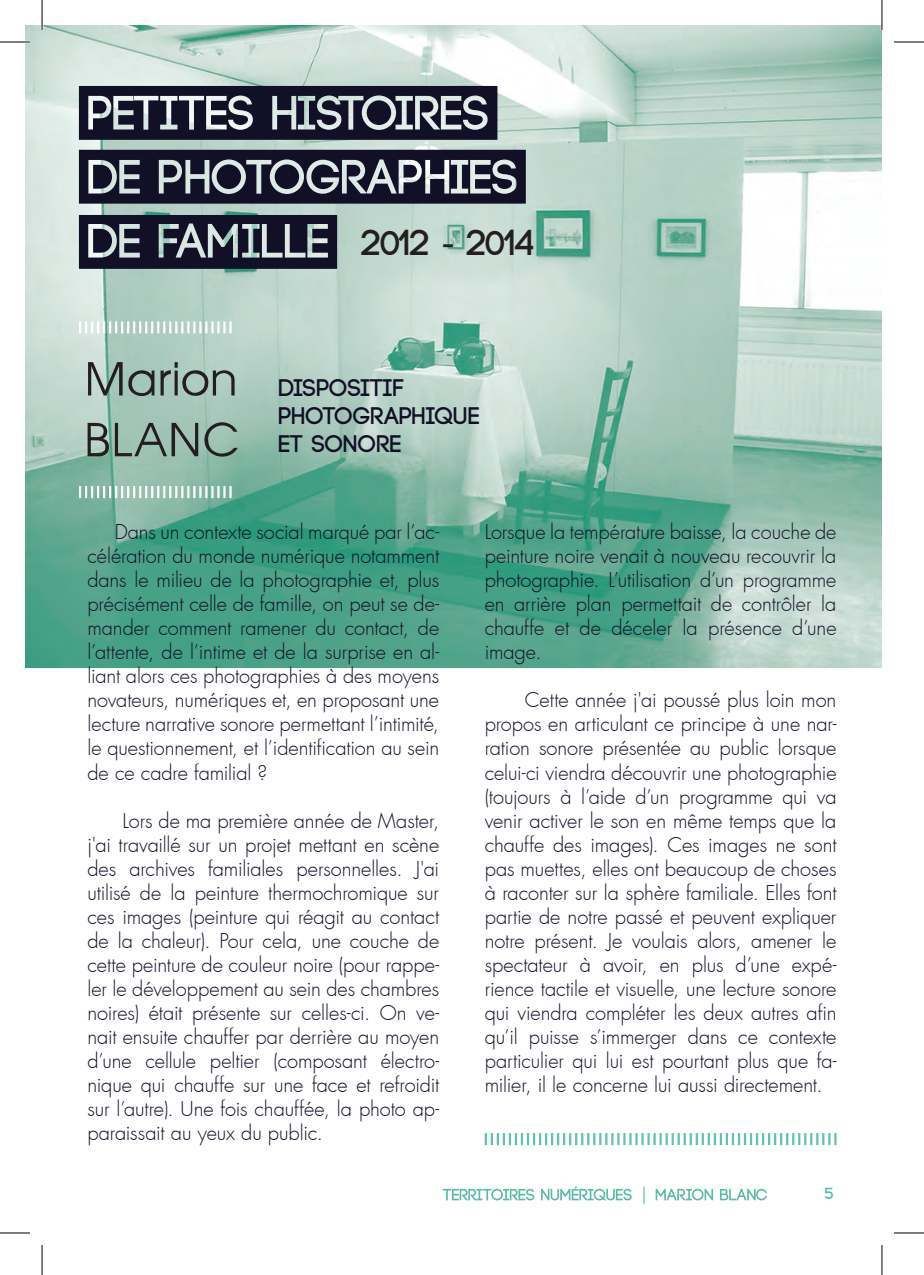
<style>
.page{position:relative;width:924px;height:1275px;background:#fff}
.page>*{position:absolute;margin:0;border:0;box-sizing:border-box;transform-origin:0 0}
.t1{font:50.6px "Avant Garde";color:#231f20}
.t2{font:700 36px "Code";color:#231f20}
.t3{font:700 24px "Code";letter-spacing:.015em;color:#121026}
.t4{font:300 20px/24px "Futura";letter-spacing:-.005em;color:#121026;text-align:justify}
.t5{font:700 16px "Code";color:#57bba8}
.s1{font-family:"Arial";font-weight:400}
</style>
<div class="page">
<svg style="left:442px;top:1186px;width:324px;height:18px"></svg>
<img style="left:25px;top:25px;width:856px;height:642px">
<svg style="left:79px;top:86px;width:418px;height:54px;background:#464756"></svg>
<svg style="left:79px;top:150px;width:446px;height:54px;background:#454655"></svg>
<svg style="left:79px;top:215px;width:258px;height:54px;background:#3d404f"></svg>
<svg style="left:484px;top:1133px;width:352px;height:12px"></svg>
<svg style="left:79px;top:321px;width:152px;height:12px"></svg>
<svg style="left:79px;top:486px;width:152px;height:12px"></svg>
<hr style="left:0;top:41px;width:30px;height:2px;background:#fff">
<hr style="left:41px;top:0;width:2px;height:30px;background:#fff">
<hr style="left:880px;top:0;width:2px;height:30px;background:#fff">
<hr style="left:0;top:42px;width:30px;height:1px;background:#000">
<hr style="left:893px;top:42px;width:30px;height:1px;background:#000">
<hr style="left:0;top:1232px;width:30px;height:1px;background:#000">
<hr style="left:893px;top:1232px;width:30px;height:1px;background:#000">
<hr style="left:42px;top:0;width:1px;height:30px;background:#000">
<hr style="left:42px;top:1245px;width:1px;height:30px;background:#000">
<hr style="left:881px;top:0;width:1px;height:30px;background:#000">
<hr style="left:881px;top:1245px;width:1px;height:30px;background:#000">
<p class="t2" style="left:361px;top:224px;width:174px">2012 <span class="s1">-</span> 2014</p>
<p class="t1" style="left:85px;top:358px;width:155px">Marion</p>
<p class="t1" style="left:85px;top:419px;width:156px">BLANC</p>
<p class="t3" style="left:279px;top:375px;width:126px">DISPOSITIF</p>
<p class="t3" style="left:279px;top:403px;width:202px">PHOTOGRAPHIQUE</p>
<p class="t3" style="left:279px;top:431px;width:124px">ET SONORE</p>
<p class="t4" style="left:87px;top:520px;width:353px;text-indent:27px">Dans un contexte social marqué par l’ac&shy;célération du monde numérique notamment dans le milieu de la photographie et, plus précisément celle de famille, on peut se de&shy;mander comment ramener du contact, de l’attente, de l’intime et de la surprise en al&shy;liant alors ces photographies à des moyens novateurs, numériques et, en proposant une lecture narrative sonore permettant l’intimité, le questionnement, et l’identification au sein de ce cadre familial ?</p>
<p class="t4" style="left:87px;top:808px;width:353px;text-indent:35px">Lors de ma première année de Master, j'ai travaillé sur un projet mettant en scène des archives familiales personnelles. J'ai utilisé de la peinture thermochromique sur ces images (peinture qui réagit au contact de la chaleur). Pour cela, une couche de cette peinture de couleur noire (pour rappe&shy;ler le développement au sein des chambres noires) était présente sur celles-ci. On ve&shy;nait ensuite chauffer par derrière au moyen d’une cellule peltier (composant électro&shy;nique qui chauffe sur une face et refroidit sur l’autre). Une fois chauffée, la photo ap&shy;paraissait au yeux du public.</p>
<p class="t4" style="left:484px;top:520px;width:353px">Lorsque la température baisse, la couche de peinture noire venait à nouveau recouvrir la photographie. L’utilisation d’un programme en arrière plan permettait de contrôler la chauffe et de déceler la présence d’une image.</p>
<p class="t4" style="left:484px;top:688px;width:353px;text-indent:40px">Cette année j'ai poussé plus loin mon propos en articulant ce principe à une nar&shy;ration sonore présentée au public lorsque celui-ci viendra découvrir une photographie (toujours à l’aide d’un programme qui va venir activer le son en même temps que la chauffe des images). Ces images ne sont pas muettes, elles ont beaucoup de choses à raconter sur la sphère familiale. Elles font partie de notre passé et peuvent expliquer notre présent. Je voulais alors, amener le spectateur à avoir, en plus d’une expé&shy;rience tactile et visuelle, une lecture sonore qui viendra compléter les deux autres afin qu’il puisse s’immerger dans ce contexte particulier qui lui est pourtant plus que fa&shy;milier, il le concerne lui aussi directement.</p>
<p class="t5" style="left:824px;top:1185px;width:10px">5</p>
</div>
